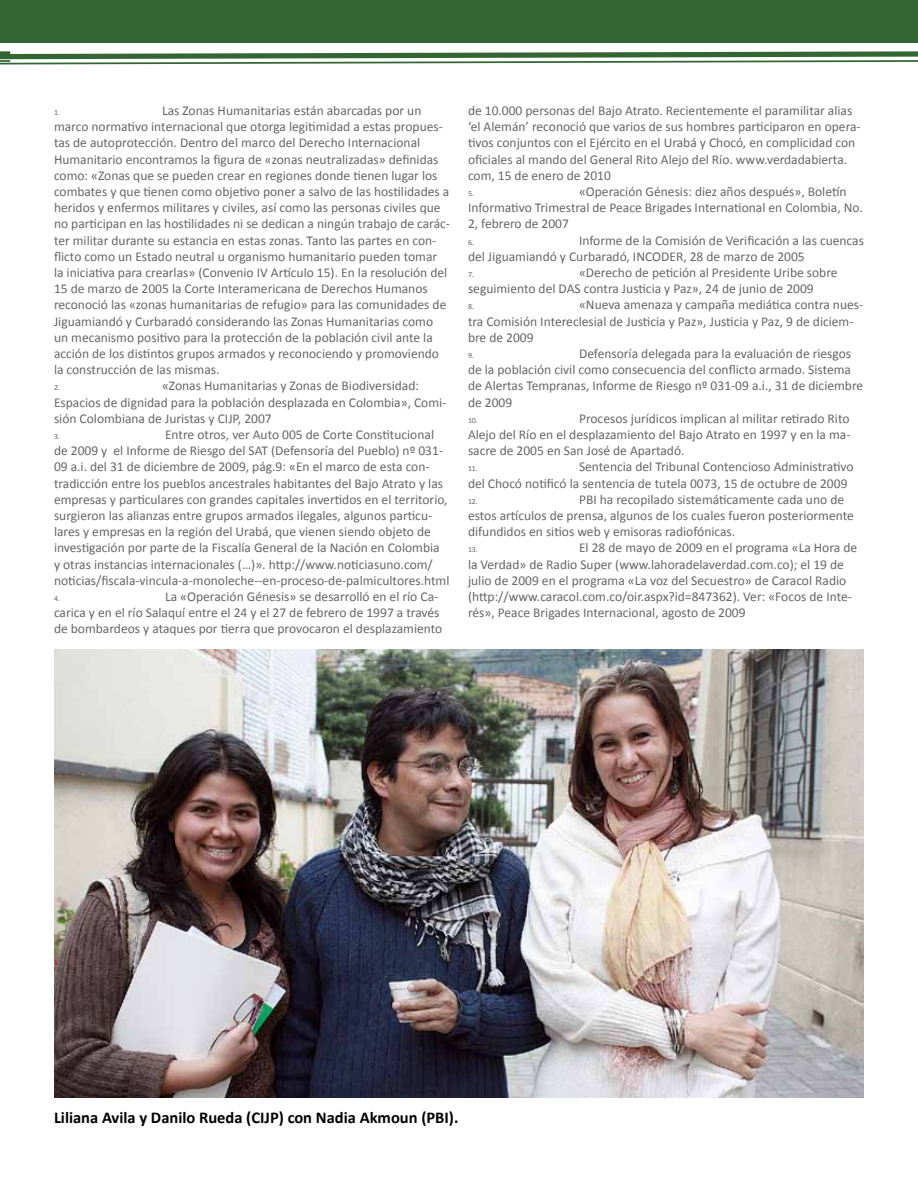
<style>
.page{position:relative;width:918px;height:1188px;background:#fff}
.page>*{position:absolute;margin:0;border:0;box-sizing:border-box;transform-origin:0 0}
.t1{font:700 16.5px "Calibri";color:#000}
.t2{font:13.5px/16.2px "Calibri";color:#666}
.t3{font:7.8px "Calibri";color:#666}
</style>
<div class="page">
<img style="left:54px;top:649px;width:810px;height:449px">
<div style="left:0;top:0;width:918px;height:43px;background:#363"></div>
<svg style="left:0;top:51px;width:918px;height:14px"></svg>
<p class="t2" style="left:54px;top:102px;width:398px;text-indent:108px">Las Zonas Humanitarias están abarcadas por un marco normativo internacional que otorga legitimidad a estas propues&shy;tas de autoprotección. Dentro del marco del Derecho Internacional Humanitario encontramos la figura de «zonas neutralizadas» definidas como: «Zonas que se pueden crear en regiones donde tienen lugar los combates y que tienen como objetivo poner a salvo de las hostilidades a heridos y enfermos militares y civiles, así como las personas civiles que no participan en las hostilidades ni se dedican a ningún trabajo de carác&shy;ter militar durante su estancia en estas zonas. Tanto las partes en con&shy;flicto como un Estado neutral u organismo humanitario pueden tomar la iniciativa para crearlas» (Convenio IV Artículo 15). En la resolución del 15 de marzo de 2005 la Corte Interamericana de Derechos Humanos reconoció las «zonas humanitarias de refugio» para las comunidades de Jiguamiandó y Curbaradó considerando las Zonas Humanitarias como un mecanismo positivo para la protección de la población civil ante la acción de los distintos grupos armados y reconociendo y promoviendo la construcción de las mismas.</p>
<p class="t3" style="left:54px;top:383px;width:7px">2.</p>
<p class="t3" style="left:54px;top:108px;width:7px">1.</p>
<p class="t2" style="left:54px;top:377px;width:394px;text-indent:108px">«Zonas Humanitarias y Zonas de Biodiversidad:<br>Espacios de dignidad para la población desplazada en Colombia», Comi&shy;sión Colombiana de Juristas y CIJP, 2007</p>
<p class="t3" style="left:54px;top:432px;width:7px">3.</p>
<p class="t2" style="left:54px;top:426px;width:397px;text-indent:111px">Entre otros, ver Auto 005 de Corte Constitucional de 2009 y el Informe de Riesgo del SAT (Defensoría del Pueblo) nº 031- 09 a.i. del 31 de diciembre de 2009, pág.9: «En el marco de esta con&shy;tradicción entre los pueblos ancestrales habitantes del Bajo Atrato y las empresas y particulares con grandes capitales invertidos en el territorio, surgieron las alianzas entre grupos armados ilegales, algunos particu&shy;lares y empresas en la región del Urabá, que vienen siendo objeto de investigación por parte de la Fiscalía General de la Nación en Colombia<br>y otras instancias internacionales (…)». http://www.noticiasuno.com/ noticias/fiscala-vincula-a-monoleche--en-proceso-de-palmicultores.html</p>
<p class="t3" style="left:54px;top:594px;width:7px">4.</p>
<p class="t2" style="left:54px;top:588px;width:390px;text-indent:111px">La «Operación Génesis» se desarrolló en el río Ca&shy;carica y en el río Salaquí entre el 24 y el 27 de febrero de 1997 a través de bombardeos y ataques por tierra que provocaron el desplazamiento</p>
<p class="t2" style="left:468px;top:102px;width:394px">de 10.000 personas del Bajo Atrato. Recientemente el paramilitar alias ‘el Alemán’ reconoció que varios de sus hombres participaron en opera&shy;tivos conjuntos con el Ejército en el Urabá y Chocó, en complicidad con oficiales al mando del General Rito Alejo del Río. www.verdadabierta. com, 15 de enero de 2010</p>
<p class="t3" style="left:468px;top:189px;width:7px">5.</p>
<p class="t2" style="left:468px;top:183px;width:397px;text-indent:111px">«Operación Génesis: diez años después», Boletín<br>Informativo Trimestral de Peace Brigades International en Colombia, No.<br>2, febrero de 2007</p>
<p class="t3" style="left:468px;top:237px;width:7px">6.</p>
<p class="t2" style="left:468px;top:231px;width:397px;text-indent:111px">Informe de la Comisión de Verificación a las cuencas del Jiguamiandó y Curbaradó, INCODER, 28 de marzo de 2005</p>
<p class="t3" style="left:468px;top:270px;width:7px">7.</p>
<p class="t2" style="left:468px;top:264px;width:371px;text-indent:111px">«Derecho de petición al Presidente Uribe sobre seguimiento del DAS contra Justicia y Paz», 24 de junio de 2009</p>
<p class="t3" style="left:468px;top:302px;width:7px">8.</p>
<p class="t2" style="left:468px;top:296px;width:397px;text-indent:111px">«Nueva amenaza y campaña mediática contra nues&shy;tra Comisión Intereclesial de Justicia y Paz», Justicia y Paz, 9 de diciem&shy;bre de 2009</p>
<p class="t3" style="left:468px;top:351px;width:7px">9.</p>
<p class="t2" style="left:468px;top:345px;width:397px;text-indent:111px">Defensoría delegada para la evaluación de riesgos de la población civil como consecuencia del conflicto armado. Sistema de Alertas Tempranas, Informe de Riesgo nº 031-09 a.i., 31 de diciembre de 2009</p>
<p class="t3" style="left:468px;top:415px;width:11px">10.</p>
<p class="t2" style="left:468px;top:410px;width:384px;text-align:justify;text-indent:111px">Procesos jurídicos implican al militar retirado Rito Alejo del Río en el desplazamiento del Bajo Atrato en 1997 y en la ma&shy;sacre de 2005 en San José de Apartadó.</p>
<p class="t3" style="left:468px;top:464px;width:11px">11.</p>
<p class="t2" style="left:468px;top:458px;width:387px;text-indent:111px">Sentencia del Tribunal Contencioso Administrativo del Chocó notificó la sentencia de tutela 0073, 15 de octubre de 2009</p>
<p class="t3" style="left:468px;top:496px;width:11px">12.</p>
<p class="t2" style="left:468px;top:491px;width:387px;text-indent:111px">PBI ha recopilado sistemáticamente cada uno de estos artículos de prensa, algunos de los cuales fueron posteriormente difundidos en sitios web y emisoras radiofónicas.</p>
<p class="t3" style="left:468px;top:545px;width:11px">13.</p>
<p class="t2" style="left:468px;top:539px;width:391px;text-indent:111px">El 28 de mayo de 2009 en el programa «La Hora de la Verdad» de Radio Super (www.lahoradelaverdad.com.co); el 19 de julio de 2009 en el programa «La voz del Secuestro» de Caracol Radio (http://www.caracol.com.co/oir.aspx?id=847362). Ver: «Focos de Inte&shy;rés», Peace Brigades Internacional, agosto de 2009</p>
<p class="t1" style="left:54px;top:1107px;width:406px">Liliana Avila y Danilo Rueda (CIJP) con Nadia Akmoun (PBI).</p>
</div>
